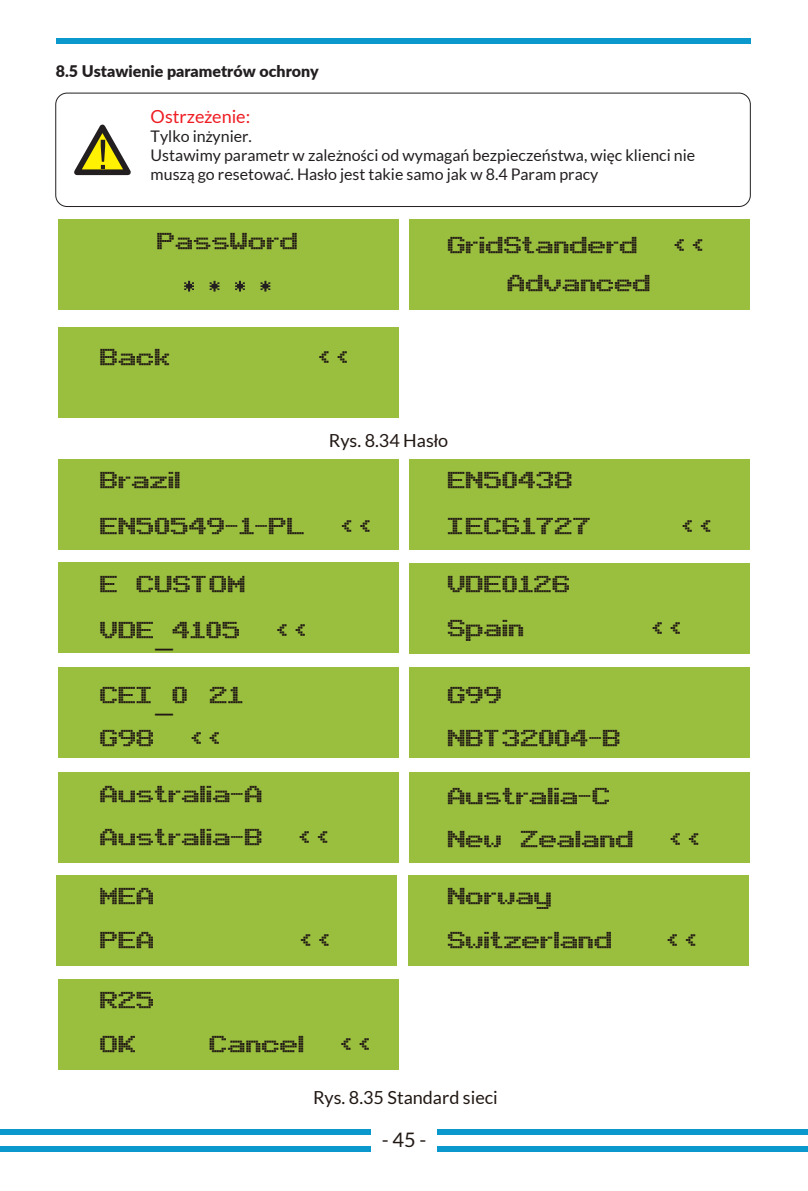
<style>
.page{position:relative;width:808px;height:1191px;background:#fff}
.page>*{position:absolute;margin:0;border:0;box-sizing:border-box;transform-origin:0 0}
.t1{font:36px/43.2px "Arcade";letter-spacing:-.015em;color:#211814}
.t2{font:20px "Lato";color:#211814}
.t3{font:18px "Lato";color:#211814}
.t4{font:18px "Lato";color:#ee1d23}
.t5{font:16px/19.2px "Lato";color:#231f20}
.t6{font:900 16px "Lato";color:#231f20}
.s1{font-family:"Myriad Pro"}
</style>
<div class="page">
<div style="left:57px;top:38px;width:694px;height:6px;background:#0a98cd"></div>
<div style="left:0;top:1129px;width:808px;height:5px;background:#0a98cd"></div>
<div style="left:0;top:1146px;width:808px;height:5px;background:#0a98cd"></div>
<div style="left:371px;top:1125px;width:66px;height:29px;background:#fff"></div>
<div style="left:55px;top:93px;width:696px;height:114px;border:1px solid #231f20;border-radius:11px"></div>
<svg style="left:74px;top:124px;width:57px;height:52px"></svg>
<div style="left:58px;top:219px;width:340px;height:91px;background:#9abf3f"></div>
<svg style="left:184px;top:281px;width:10px;height:10px"></svg>
<svg style="left:210px;top:281px;width:9px;height:10px"></svg>
<svg style="left:235px;top:281px;width:10px;height:10px"></svg>
<svg style="left:260px;top:281px;width:10px;height:10px"></svg>
<div style="left:410px;top:219px;width:340px;height:91px;background:#9abf3f"></div>
<div style="left:58px;top:327px;width:340px;height:91px;background:#9abf3f"></div>
<div style="left:58px;top:458px;width:340px;height:91px;background:#9abf3f"></div>
<div style="left:410px;top:458px;width:340px;height:91px;background:#9abf3f"></div>
<div style="left:58px;top:562px;width:340px;height:91px;background:#9abf3f"></div>
<div style="left:410px;top:563px;width:340px;height:91px;background:#9abf3f"></div>
<div style="left:58px;top:667px;width:340px;height:91px;background:#9abf3f"></div>
<div style="left:410px;top:667px;width:340px;height:91px;background:#9abf3f"></div>
<div style="left:58px;top:772px;width:340px;height:90px;background:#9abf3f"></div>
<div style="left:410px;top:772px;width:340px;height:90px;background:#9abf3f"></div>
<div style="left:56px;top:874px;width:341px;height:91px;background:#9abf3f"></div>
<div style="left:408px;top:874px;width:340px;height:91px;background:#9abf3f"></div>
<div style="left:58px;top:978px;width:340px;height:91px;background:#9abf3f"></div>
<p class="t6" style="left:56px;top:59px;width:265px">8.5 Ustawienie parametrów ochrony</p>
<p class="t4" style="left:151px;top:106px;width:101px">Ostrze<span class="s1">ż</span>enie:</p>
<p class="t5" style="left:151px;top:126px;width:546px">Tylko in<span class="s1">ż</span>ynier.<br>Ustawimy parametr w zale<span class="s1">ż</span>no<span class="s1">ś</span>ci od wymagań bezpieczeństwa, wi<span class="s1">ę</span>c klienci nie musz<span class="s1">ą</span> go resetowa<span class="s1">ć</span>. Has<span class="s1">ł</span>o jest takie samo jak w 8.4 Param pracy</p>
<p class="t1" style="left:158px;top:223px;width:143px">PassWord</p>
<p class="t1" style="left:448px;top:229px;width:265px;line-height:38px;text-align:center">GridStanderd &lt;&lt;<br>Advanced</p>
<p class="t1" style="left:100px;top:339px;width:75px">Back</p>
<p class="t1" style="left:319px;top:339px;width:38px">&lt;&lt;</p>
<p class="t3" style="left:329px;top:431px;width:121px">Rys. 8.34 Has<span class="s1">ł</span>o</p>
<p class="t1" style="left:100px;top:461px;width:280px;line-height:45.4px">Brazil<br>EN50549-1-PL &lt;&lt;</p>
<p class="t1" style="left:448px;top:461px;width:146px;line-height:45.4px">EN50438<br>IEC61727</p>
<p class="t1" style="left:100px;top:565px;width:215px;line-height:45.4px">E CUSTOM<br>VDE<span class="s1">_</span>4105 &lt;&lt;</p>
<p class="t1" style="left:448px;top:566px;width:125px">VDE0126<br>Spain</p>
<p class="t1" style="left:683px;top:508px;width:38px">&lt;&lt;</p>
<p class="t1" style="left:653px;top:609px;width:38px">&lt;&lt;</p>
<p class="t1" style="left:100px;top:676px;width:146px"><span class="s1">_</span>CEI<span class="s1">_</span>0 21<br>G98 &lt;&lt;</p>
<p class="t1" style="left:448px;top:676px;width:175px">G99<br>NBT32004-B</p>
<p class="t1" style="left:100px;top:775px;width:238px">Australia-A<br>Australia-B &lt;&lt;</p>
<p class="t1" style="left:448px;top:777px;width:261px">Australia-C<br>New Zealand &lt;&lt;</p>
<p class="t1" style="left:100px;top:878px;width:57px">MEA<br>PEA</p>
<p class="t1" style="left:100px;top:982px;width:57px">R25<br>OK</p>
<p class="t1" style="left:301px;top:921px;width:38px">&lt;&lt;</p>
<p class="t1" style="left:210px;top:1025px;width:170px">Cancel &lt;&lt;</p>
<p class="t1" style="left:448px;top:878px;width:167px">Norway<br>Switzerland</p>
<p class="t3" style="left:313px;top:1087px;width:186px">Rys. 8.35 Standard sieci</p>
<p class="t2" style="left:382px;top:1128px;width:46px">- 45 -</p>
<p class="t1" style="left:668px;top:921px;width:38px">&lt;&lt;</p>
</div>
